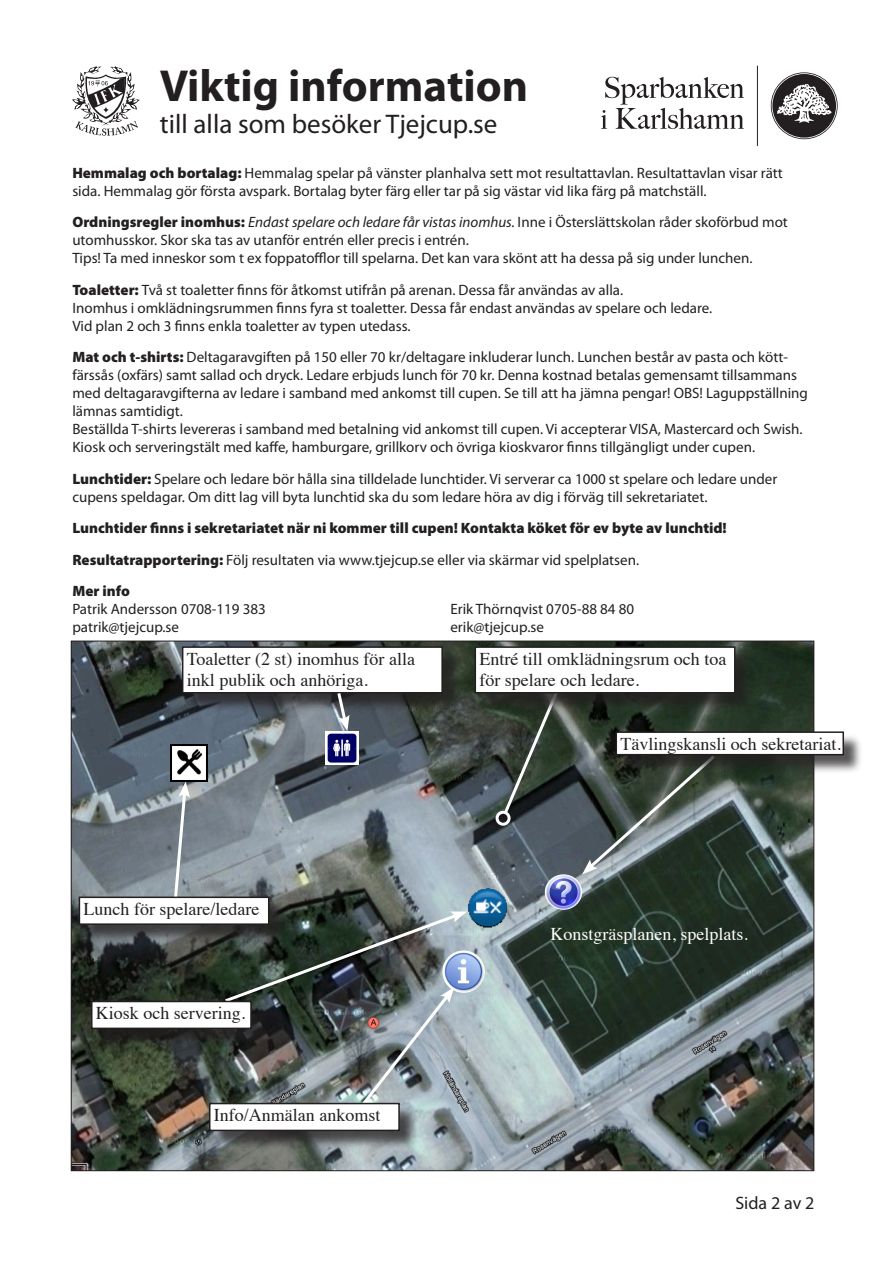
<style>
.page{position:relative;width:893px;height:1263px;background:#fff}
.page>*{position:absolute;margin:0;border:0;box-sizing:border-box;transform-origin:0 0}
.t1{font:700 45px "Myriad Pro";color:#231f20}
.t2{font:27px "Myriad Pro";color:#231f20}
.t3{font:18px/21.6px "Times";color:#231f20}
.t4{font:18px "Times";color:#fff}
.t5{font:18px "Myriad Pro";color:#231f20}
.t6{font:15px/18px "Myriad Pro";color:#231f20}
.t7{font:900 15px "Myriad Pro";color:#231f20}
.s1{font-weight:900}
.s2{font-style:italic}
</style>
<div class="page">
<img style="left:73px;top:643px;width:739px;height:526px">
<div style="left:184px;top:649px;width:278px;height:63px;background:#231f20;opacity:.75"></div>
<div style="left:183px;top:647px;width:259px;height:46px;background:#fff"></div>
<div style="left:182px;top:646px;width:261px;height:47px;border:2px solid #231f20"></div>
<svg style="left:501px;top:712px;width:65px;height:105px;background:#3b453e"></svg>
<div style="left:496px;top:811px;width:15px;height:15px;border:3px solid #fff;border-radius:50%"></div>
<svg style="left:335px;top:690px;width:15px;height:41px"></svg>
<svg style="left:172px;top:781px;width:18px;height:115px;background:#969ea5"></svg>
<img style="left:222px;top:911px;width:245px;height:202px">
<svg style="left:72px;top:66px;width:68px;height:70px"></svg>
<hr style="left:757px;top:66px;width:1px;height:80px;background:#231f20">
<svg style="left:771px;top:72px;width:67px;height:67px"></svg>
<svg style="left:601px;top:77px;width:143px;height:52px"></svg>
<div style="left:93px;top:1003px;width:177px;height:44px;background:#231f20;opacity:.75"></div>
<div style="left:92px;top:1001px;width:159px;height:27px;background:#fff"></div>
<div style="left:91px;top:1001px;width:161px;height:28px;border:2px solid #231f20"></div>
<div style="left:81px;top:899px;width:207px;height:44px;background:#231f20;opacity:.75"></div>
<div style="left:79px;top:897px;width:190px;height:27px;background:#fff"></div>
<div style="left:79px;top:896px;width:190px;height:29px;border:2px solid #231f20"></div>
<svg style="left:582px;top:752px;width:136px;height:122px;background:#545f5b"></svg>
<img style="left:326px;top:731px;width:33px;height:34px">
<img style="left:467px;top:888px;width:40px;height:43px">
<div style="left:477px;top:649px;width:277px;height:63px;background:#231f20;opacity:.75"></div>
<div style="left:475px;top:647px;width:260px;height:46px;background:#fff"></div>
<div style="left:475px;top:646px;width:260px;height:47px;border:2px solid #231f20"></div>
<div style="left:618px;top:734px;width:245px;height:40px;background:#231f20;opacity:.75"></div>
<div style="left:616px;top:732px;width:227px;height:23px;background:#fff"></div>
<div style="left:615px;top:731px;width:229px;height:24px;border:2px solid #231f20"></div>
<img style="left:545px;top:874px;width:37px;height:36px">
<img style="left:171px;top:744px;width:37px;height:37px">
<img style="left:442px;top:950px;width:43px;height:43px;border-radius:21px">
<div style="left:211px;top:1105px;width:207px;height:45px;background:#231f20;opacity:.75"></div>
<div style="left:210px;top:1103px;width:189px;height:27px;background:#fff"></div>
<div style="left:209px;top:1103px;width:191px;height:28px;border:2px solid #231f20"></div>
<p class="t1" style="left:160px;top:60px;width:370px">Viktig information</p>
<p class="t2" style="left:160px;top:109px;width:339px">till alla som besöker Tjejcup.se</p>
<p class="t6" style="left:72px;top:164px;width:712px"><span class="s1">Hemmalag och bortalag:</span> Hemmalag spelar på vänster planhalva sett mot resultattavlan. Resultattavlan visar rätt sida. Hemmalag gör första avspark. Bortalag byter färg eller tar på sig västar vid lika färg på matchställ.</p>
<p class="t6" style="left:72px;top:213px;width:717px"><span class="s1">Ordningsregler inomhus:</span> <span class="s2">Endast spelare och ledare får vistas inomhus.</span> Inne i Österslättskolan råder skoförbud mot utomhusskor. Skor ska tas av utanför entrén eller precis i entrén.</p>
<p class="t6" style="left:72px;top:249px;width:682px">Tips! Ta med inneskor som t ex foppatofflor till spelarna. Det kan vara skönt att ha dessa på sig under lunchen.</p>
<p class="t6" style="left:72px;top:281px;width:552px"><span class="s1">Toaletter:</span> Två st toaletter finns för åtkomst utifrån på arenan. Dessa får användas av alla.</p>
<p class="t6" style="left:72px;top:299px;width:641px">Inomhus i omklädningsrummen finns fyra st toaletter. Dessa får endast användas av spelare och ledare.<br>Vid plan 2 och 3 finns enkla toaletter av typen utedass.</p>
<p class="t6" style="left:72px;top:348px;width:737px"><span class="s1">Mat och t-shirts:</span> Deltagaravgiften på 150 eller 70 kr/deltagare inkluderar lunch. Lunchen består av pasta och kött&shy;färssås (oxfärs) samt sallad och dryck. Ledare erbjuds lunch för 70 kr. Denna kostnad betalas gemensamt tillsammans med deltagaravgifterna av ledare i samband med ankomst till cupen. Se till att ha jämna pengar! OBS! Laguppställning lämnas samtidigt.</p>
<p class="t6" style="left:72px;top:420px;width:732px">Beställda T-shirts levereras i samband med betalning vid ankomst till cupen. Vi accepterar VISA, Mastercard och Swish.</p>
<p class="t6" style="left:72px;top:438px;width:684px">Kiosk och serveringstält med kaffe, hamburgare, grillkorv och övriga kioskvaror finns tillgängligt under cupen.</p>
<p class="t6" style="left:72px;top:470px;width:706px"><span class="s1">Lunchtider:</span> Spelare och ledare bör hålla sina tilldelade lunchtider. Vi serverar ca 1000 st spelare och ledare under cupens speldagar. Om ditt lag vill byta lunchtid ska du som ledare höra av dig i förväg till sekretariatet.</p>
<p class="t7" style="left:72px;top:519px;width:656px">Lunchtider finns i sekretariatet när ni kommer till cupen! Kontakta köket för ev byte av lunchtid!</p>
<p class="t6" style="left:72px;top:551px;width:568px"><span class="s1">Resultatrapportering:</span> Följ resultaten via www.tjejcup.se eller via skärmar vid spelplatsen.</p>
<p class="t7" style="left:72px;top:582px;width:59px">Mer info</p>
<p class="t6" style="left:72px;top:600px;width:195px">Patrik Andersson 0708-119 383</p>
<p class="t6" style="left:450px;top:600px;width:185px">Erik Thörnqvist 0705-88 84 80</p>
<p class="t6" style="left:72px;top:618px;width:108px">patrik@tjejcup.se</p>
<p class="t6" style="left:450px;top:618px;width:95px">erik@tjejcup.se</p>
<p class="t3" style="left:187px;top:646px;width:230px">Toaletter (2 st) inomhus för alla inkl publik och anhöriga.</p>
<p class="t3" style="left:84px;top:897px;width:177px">Lunch för spelare/ledare</p>
<p class="t3" style="left:96px;top:1001px;width:151px">Kiosk och servering.</p>
<p class="t3" style="left:214px;top:1103px;width:168px">Info/Anmälan ankomst</p>
<p class="t3" style="left:479px;top:646px;width:248px">Entré till omklädningsrum och toa för spelare och ledare.</p>
<p class="t3" style="left:620px;top:731px;width:222px">Tävlingskansli och sekretariat.</p>
<p class="t4" style="left:550px;top:917px;width:199px">Konstgräsplanen, spelplats.</p>
<p class="t5" style="left:735px;top:1193px;width:81px">Sida 2 av 2</p>
</div>
